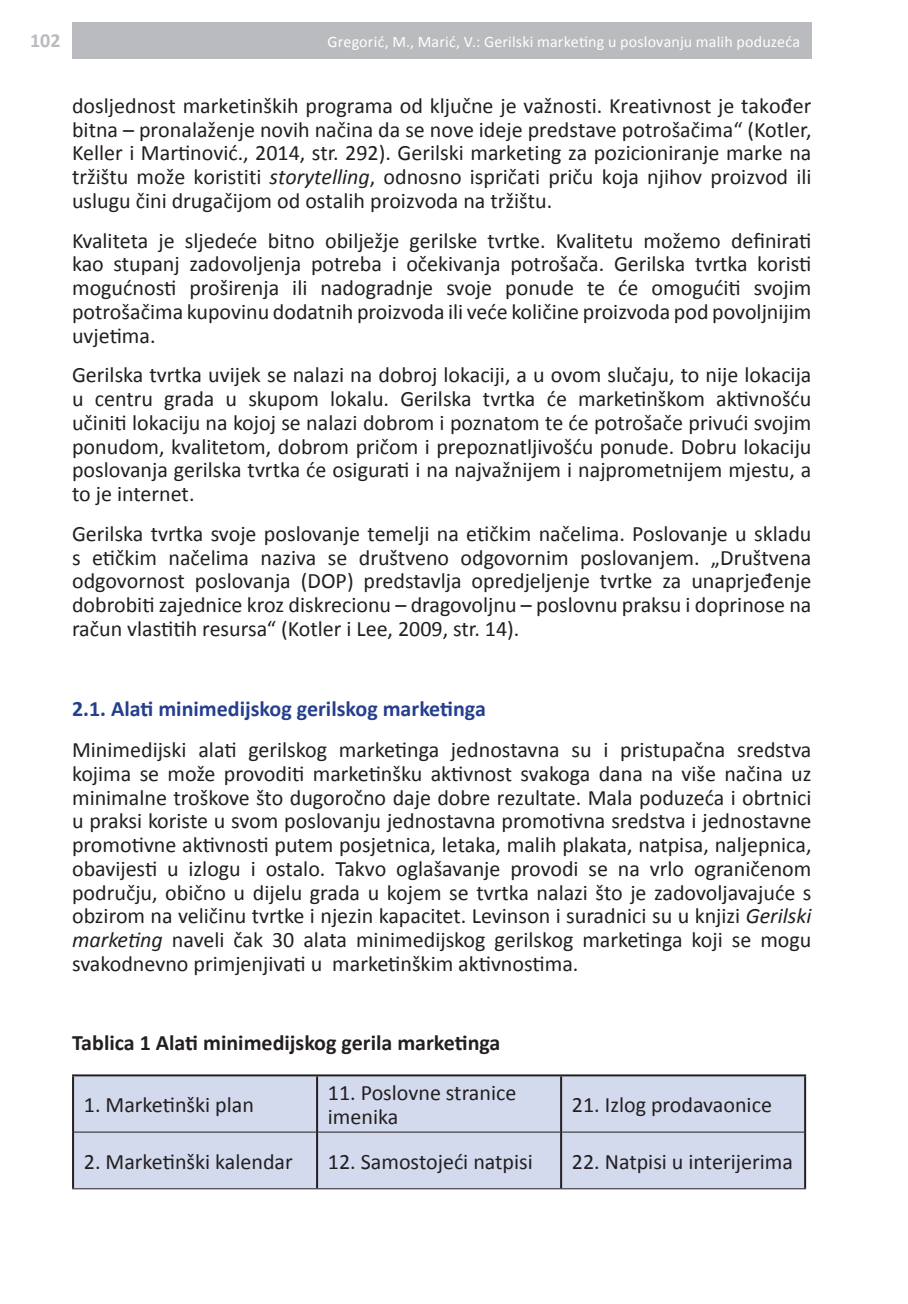
<style>
.page{position:relative;width:908px;height:1304px;background:#fff}
.page>*{position:absolute;margin:0;border:0;box-sizing:border-box;transform-origin:0 0}
.t1{font:22px/23.8px "Calibri";color:#231f20;text-align:justify}
.t2{font:700 22px "Calibri";color:#231f20}
._2__drugi_naslov{font:700 22px "Calibri";color:#253f8e}
.t3{font:700 20px "Calibri";color:#babbbe}
.t4{font:16px "Calibri";letter-spacing:.01em;color:#fff}
.s1{font-style:italic}
</style>
<div class="page">
<div style="left:72px;top:22px;width:739px;height:37px;background:#babbbe"></div>
<div style="left:74px;top:1076px;width:729px;height:112px;background:#d4daee"></div>
<hr style="left:74px;top:1132px;width:242px;height:1px;background:#231f20">
<hr style="left:318px;top:1132px;width:242px;height:1px;background:#231f20">
<hr style="left:562px;top:1132px;width:241px;height:1px;background:#231f20">
<hr style="left:72px;top:1188px;width:245px;height:1px;background:#231f20">
<hr style="left:317px;top:1188px;width:244px;height:1px;background:#231f20">
<hr style="left:561px;top:1188px;width:244px;height:1px;background:#231f20">
<hr style="left:72px;top:1074px;width:245px;height:2px;background:#231f20">
<hr style="left:72px;top:1076px;width:2px;height:56px;background:#231f20">
<hr style="left:317px;top:1074px;width:244px;height:2px;background:#231f20">
<hr style="left:316px;top:1076px;width:2px;height:56px;background:#231f20">
<hr style="left:561px;top:1074px;width:244px;height:2px;background:#231f20">
<hr style="left:560px;top:1076px;width:2px;height:56px;background:#231f20">
<hr style="left:803px;top:1076px;width:2px;height:56px;background:#231f20">
<hr style="left:72px;top:1132px;width:2px;height:56px;background:#231f20">
<hr style="left:316px;top:1132px;width:2px;height:56px;background:#231f20">
<hr style="left:560px;top:1132px;width:2px;height:56px;background:#231f20">
<hr style="left:803px;top:1132px;width:2px;height:56px;background:#231f20">
<p class="t3" style="left:30px;top:28px;width:32px">102</p>
<p class="t4" style="left:327px;top:31px;width:474px">Gregorić, M., Marić, V.: Gerilski marketing u poslovanju malih poduzeća</p>
<p class="t1" style="left:72px;top:93px;width:740px">dosljednost marketinških programa od ključne je važnosti. Kreativnost je također bitna – pronalaženje novih načina da se nove ideje predstave potrošačima“ (Kotler, Keller i Martinović., 2014, str. 292). Gerilski marketing za pozicioniranje marke na tržištu može koristiti <span class="s1">storytelling</span>, odnosno ispričati priču koja njihov proizvod ili uslugu čini drugačijom od ostalih proizvoda na tržištu.</p>
<p class="t1" style="left:72px;top:227px;width:740px">Kvaliteta je sljedeće bitno obilježje gerilske tvrtke. Kvalitetu možemo definirati kao stupanj zadovoljenja potreba i očekivanja potrošača. Gerilska tvrtka koristi mogućnosti proširenja ili nadogradnje svoje ponude te će omogućiti svojim potrošačima kupovinu dodatnih proizvoda ili veće količine proizvoda pod povoljnijim uvjetima.</p>
<p class="t1" style="left:72px;top:362px;width:740px">Gerilska tvrtka uvijek se nalazi na dobroj lokaciji, a u ovom slučaju, to nije lokacija u centru grada u skupom lokalu. Gerilska tvrtka će marketinškom aktivnošću učiniti lokaciju na kojoj se nalazi dobrom i poznatom te će potrošače privući svojim ponudom, kvalitetom, dobrom pričom i prepoznatljivošću ponude. Dobru lokaciju poslovanja gerilska tvrtka će osigurati i na najvažnijem i najprometnijem mjestu, a to je internet.</p>
<p class="t1" style="left:72px;top:521px;width:740px">Gerilska tvrtka svoje poslovanje temelji na etičkim načelima. Poslovanje u skladu s etičkim načelima naziva se društveno odgovornim poslovanjem. „Društvena odgovornost poslovanja (DOP) predstavlja opredjeljenje tvrtke za unaprjeđenje dobrobiti zajednice kroz diskrecionu – dragovoljnu – poslovnu praksu i doprinose na račun vlastitih resursa“ (Kotler i Lee, 2009, str. 14).</p>
<p class="_2__drugi_naslov" style="left:72px;top:696px;width:415px">2.1. Alati minimedijskog gerilskog marketinga</p>
<p class="t1" style="left:72px;top:737px;width:740px">Minimedijski alati gerilskog marketinga jednostavna su i pristupačna sredstva kojima se može provoditi marketinšku aktivnost svakoga dana na više načina uz minimalne troškove što dugoročno daje dobre rezultate. Mala poduzeća i obrtnici u praksi koriste u svom poslovanju jednostavna promotivna sredstva i jednostavne promotivne aktivnosti putem posjetnica, letaka, malih plakata, natpisa, naljepnica, obavijesti u izlogu i ostalo. Takvo oglašavanje provodi se na vrlo ograničenom području, obično u dijelu grada u kojem se tvrtka nalazi što je zadovoljavajuće s obzirom na veličinu tvrtke i njezin kapacitet. Levinson i suradnici su u knjizi <span class="s1">Gerilski marketing</span> naveli čak 30 alata minimedijskog gerilskog marketinga koji se mogu svakodnevno primjenjivati u marketinškim aktivnostima.</p>
<p class="t2" style="left:72px;top:1029px;width:430px">Tablica 1 Alati minimedijskog gerila marketinga</p>
<p class="t1" style="left:84px;top:1092px;width:171px">1. Marketinški plan</p>
<p class="t1" style="left:328px;top:1080px;width:190px">11. Poslovne stranice imenika</p>
<p class="t1" style="left:571px;top:1092px;width:201px">21. Izlog prodavaonice</p>
<p class="t1" style="left:84px;top:1148px;width:210px">2. Marketinški kalendar</p>
<p class="t1" style="left:328px;top:1148px;width:206px">12. Samostojeći natpisi</p>
<p class="t1" style="left:571px;top:1148px;width:222px">22. Natpisi u interijerima</p>
</div>
